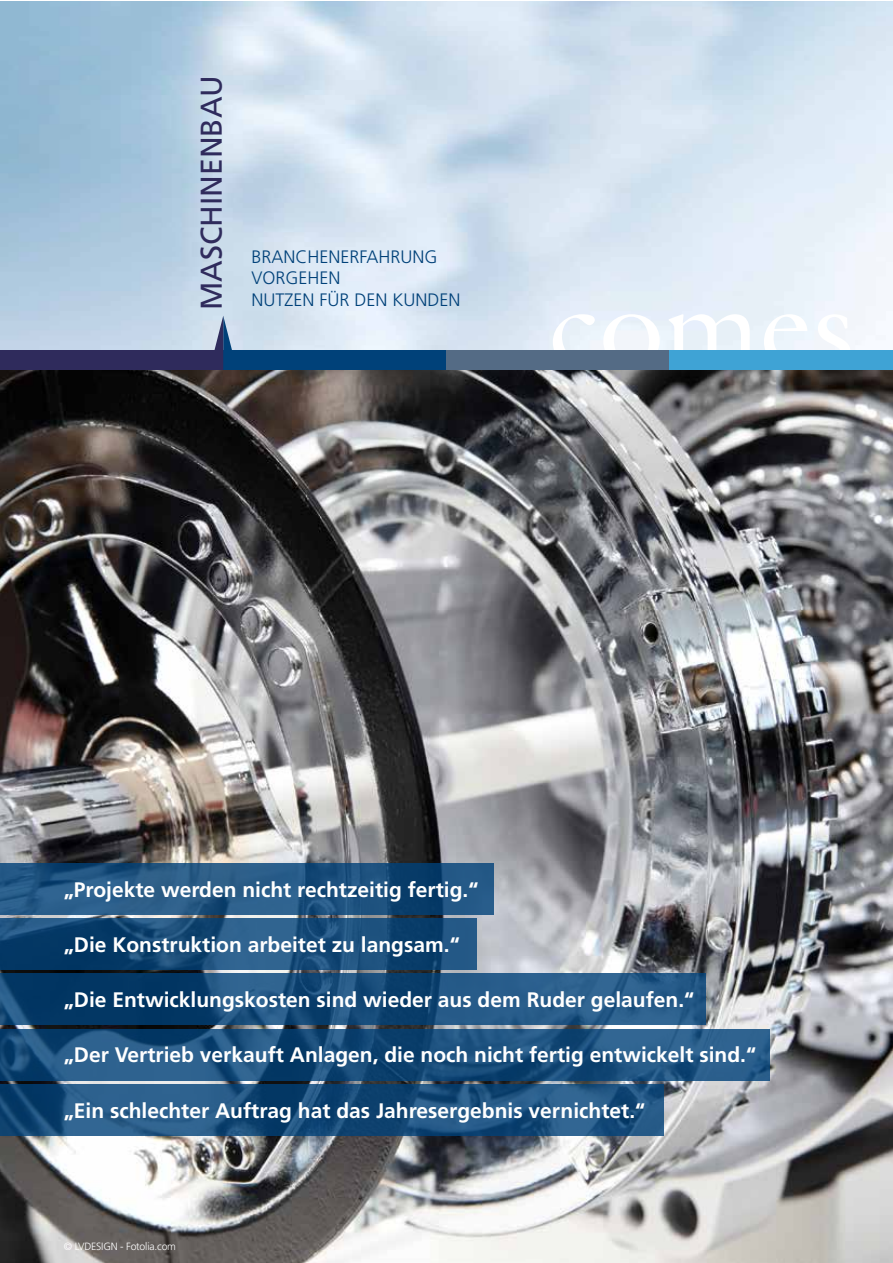
<style>
.page{position:relative;width:893px;height:1263px;background:#fff}
.page>*{position:absolute;margin:0;border:0;box-sizing:border-box;transform-origin:0 0}
.t1{font:30px "Frutiger LT Std";color:#2f2b5c}
.t2{font:700 21px "Frutiger LT Std";color:#fff}
.t3{font:300 18px/21.6px "Frutiger LT Std";color:#004179}
.t4{font:300 10.5px "Frutiger LT Std";letter-spacing:-.02em;color:#fff}
</style>
<div class="page">
<img style="left:0;top:1px;width:892px;height:350px">
<img style="left:0;top:370px;width:892px;height:893px">
<svg style="left:553px;top:314px;width:297px;height:37px"></svg>
<div style="left:0;top:351px;width:223px;height:19px;background:#2f2b5c"></div>
<div style="left:223px;top:351px;width:223px;height:19px;background:#004179"></div>
<div style="left:446px;top:351px;width:224px;height:19px;background:#546b85"></div>
<div style="left:670px;top:351px;width:222px;height:19px;background:#3fa3d5"></div>
<svg style="left:209px;top:316px;width:28px;height:54px"></svg>
<svg style="left:0;top:1084px;width:663px;height:51px;background:#1c507e"></svg>
<svg style="left:0;top:863px;width:493px;height:51px;background:#215581"></svg>
<svg style="left:0;top:974px;width:706px;height:51px;background:#184c79"></svg>
<svg style="left:0;top:1029px;width:770px;height:51px;background:#1d517e"></svg>
<svg style="left:0;top:918px;width:476px;height:51px;background:#174a77"></svg>
<h1 class="t1" style="left:194px;top:310px;width:236px;rotate:-90deg">MASCHINENBAU</h1>
<p class="t3" style="left:251px;top:246px;width:188px">BRANCHENERFAHRUNG<br>VORGEHEN</p>
<p class="t3" style="left:251px;top:289px;width:211px">NUTZEN FÜR DEN KUNDEN</p>
<p class="t2" style="left:64px;top:877px;width:416px">„Projekte werden nicht rechtzeitig fertig.“</p>
<p class="t2" style="left:64px;top:932px;width:397px">„Die Konstruktion arbeitet zu langsam.“</p>
<p class="t2" style="left:64px;top:987px;width:632px">„Die Entwicklungskosten sind wieder aus dem Ruder gelaufen.“</p>
<p class="t2" style="left:64px;top:1043px;width:694px">„Der Vertrieb verkauft Anlagen, die noch nicht fertig entwickelt sind.“</p>
<p class="t2" style="left:64px;top:1098px;width:583px">„Ein schlechter Auftrag hat das Jahresergebnis vernichtet.“</p>
<p class="t4" style="left:64px;top:1241px;width:114px">© LVDESIGN - Fotolia.com</p>
</div>
